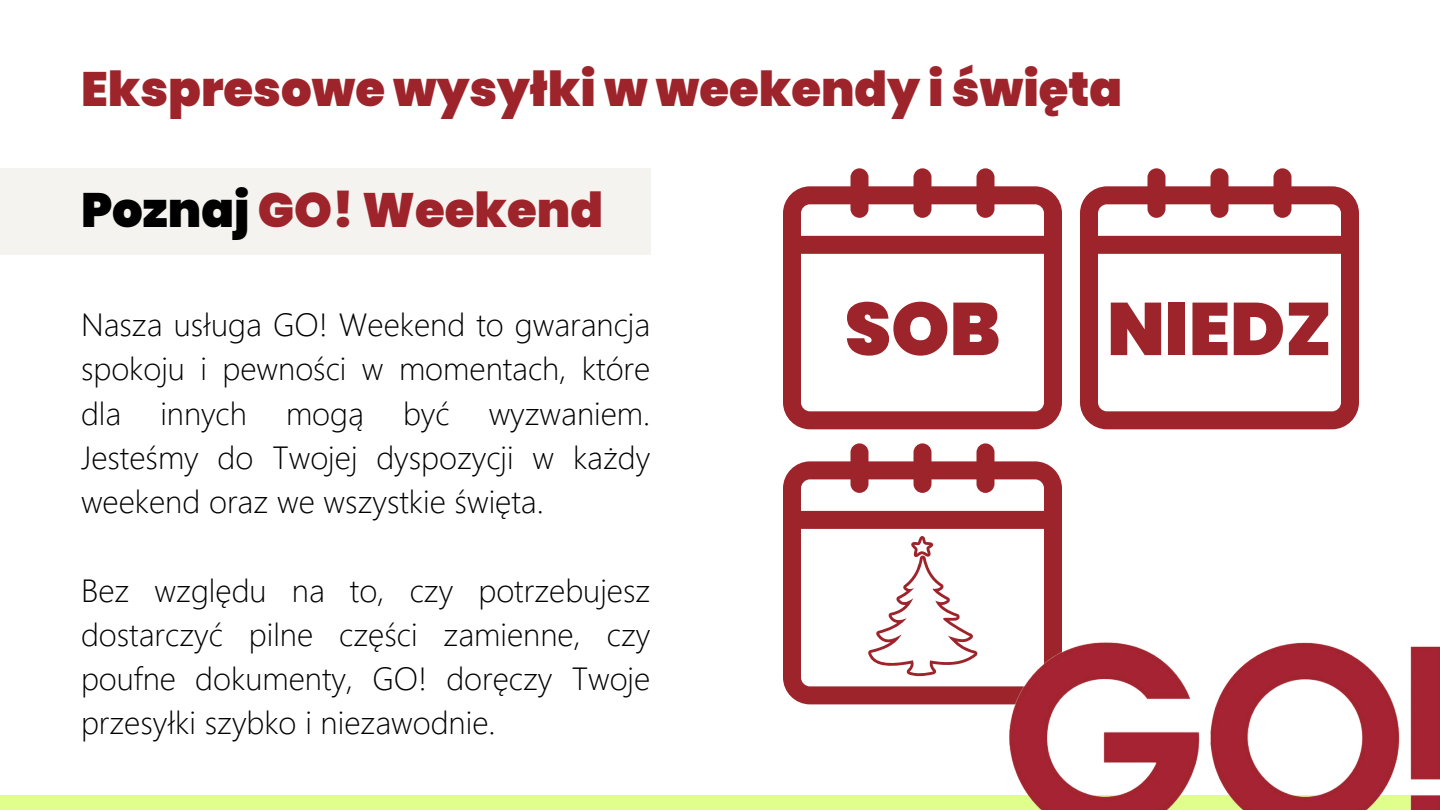
<style>
.page{position:relative;width:1440px;height:810px;background:#fff}
.page>*{position:absolute;margin:0;border:0;box-sizing:border-box;transform-origin:0 0}
.t1{font:900 74.2px "Poppins";color:#9e242b}
.t2{font:900 48.2px "Poppins";color:#9e242b}
.t3{font:300 32px/44.2px "Segoe UI";color:#000;text-align:justify}
.s1{color:#000}
</style>
<div class="page">
<div style="left:0;top:795px;width:1440px;height:15px;background:#dffe8c"></div>
<svg style="left:783px;top:443px;width:279px;height:261px"></svg>
<div style="left:0;top:168px;width:650px;height:86px;background:#f5f3ef"></div>
<svg style="left:1080px;top:168px;width:279px;height:261px"></svg>
<svg style="left:783px;top:168px;width:279px;height:261px"></svg>
<div style="left:809px;top:277px;width:218px;height:114px;background:#fff"></div>
<div style="left:1112px;top:273px;width:217px;height:114px;background:#fff"></div>
<svg style="left:828px;top:536px;width:189px;height:140px"></svg>
<img style="left:921px;top:553px;width:519px;height:257px">
<h1 class="t2" style="left:81px;top:55px;width:1043px">Ekspresowe wysyłki w weekendy i święta</h1>
<h2 class="t2" style="left:81px;top:177px;width:524px"><span class="s1">Poznaj</span> GO! Weekend</h2>
<h2 class="t3" style="left:81px;top:301px;width:571px">Nasza usługa GO! Weekend to gwarancja spokoju i pewności w momentach, które dla innych mogą być wyzwaniem.<br>Jesteśmy do Twojej dyspozycji w każdy weekend oraz we wszystkie święta.</h2>
<p class="t3" style="left:81px;top:566px;width:571px">Bez względu na to, czy potrzebujesz dostarczyć pilne części zamienne, czy poufne dokumenty, GO! doręczy Twoje przesyłki szybko i niezawodnie.</p>
<p class="t1" style="left:845px;top:277px;width:157px">SOB</p>
<h1 class="t1" style="left:1107px;top:277px;width:226px">NIEDZ</h1>
</div>
